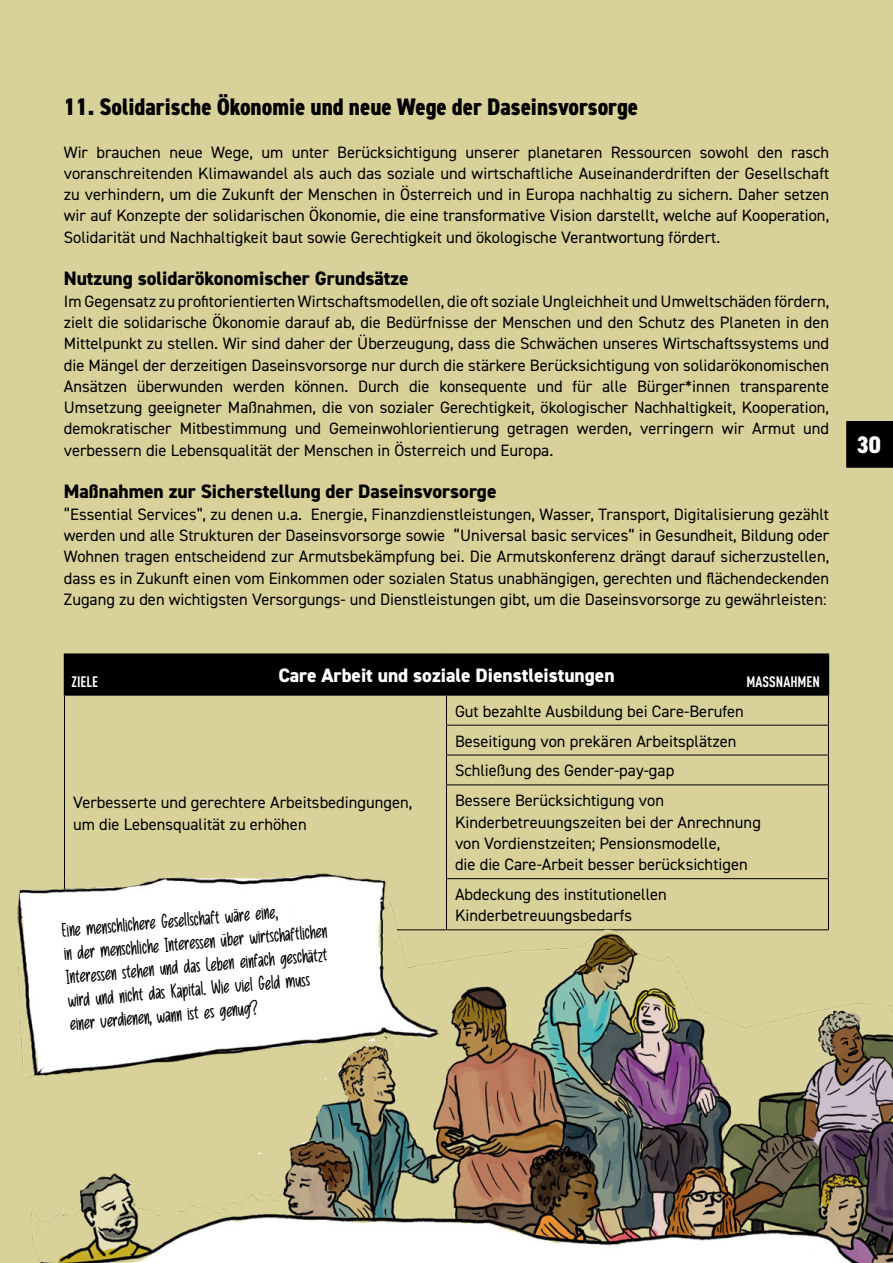
<style>
.page{position:relative;width:893px;height:1263px;background:#d8d29a}
.page>*{position:absolute;margin:0;border:0;box-sizing:border-box;transform-origin:0 0}
.t1{font:800 condensed 24px "DIN2014";color:#000}
.t2{font:800 condensed 24px "DIN2014";color:#fff}
.t3{font:19.5px/23.4px "Playful Pen Regular";color:#000}
.t4{font:800 19.5px "DIN2014";color:#000}
.t5{font:800 19.5px "DIN2014";color:#fff}
.t6{font:16.5px/21.3px "DIN2014";color:#000}
.t7{font:700 condensed 15px "DIN Pro";color:#fff}
</style>
<div class="page">
<div style="left:846px;top:421px;width:47px;height:47px;background:#000"></div>
<div style="left:65px;top:654px;width:763px;height:41px;background:#000"></div>
<hr style="left:64px;top:653px;width:382px;height:2px;background:#000">
<hr style="left:64px;top:655px;width:1px;height:39px;background:#000">
<hr style="left:446px;top:653px;width:383px;height:2px;background:#000">
<hr style="left:828px;top:655px;width:1px;height:39px;background:#000">
<hr style="left:64px;top:694px;width:382px;height:2px;background:#000">
<hr style="left:446px;top:694px;width:383px;height:2px;background:#000">
<svg style="left:64px;top:696px;width:1px;height:29px"></svg>
<svg style="left:446px;top:696px;width:1px;height:29px"></svg>
<svg style="left:828px;top:696px;width:1px;height:29px"></svg>
<hr style="left:64px;top:725px;width:1px;height:30px;background:#000">
<hr style="left:446px;top:725px;width:383px;height:1px;background:#000">
<hr style="left:446px;top:725px;width:1px;height:30px;background:#000">
<hr style="left:828px;top:725px;width:1px;height:30px;background:#000">
<hr style="left:64px;top:755px;width:1px;height:30px;background:#000">
<hr style="left:446px;top:755px;width:383px;height:1px;background:#000">
<svg style="left:446px;top:755px;width:1px;height:29px"></svg>
<svg style="left:828px;top:755px;width:1px;height:29px"></svg>
<hr style="left:64px;top:785px;width:1px;height:94px;background:#000">
<hr style="left:446px;top:784px;width:383px;height:1px;background:#000">
<hr style="left:446px;top:785px;width:1px;height:93px;background:#000">
<hr style="left:828px;top:785px;width:1px;height:93px;background:#000">
<img style="left:17px;top:873px;width:876px;height:390px">
<h1 class="t1" style="left:64px;top:91px;width:576px">11. Solidarische Ökonomie und neue Wege der Daseinsvorsorge</h1>
<p class="t6" style="left:64px;top:141px;width:767px;text-align:justify">Wir brauchen neue Wege, um unter Berücksichtigung unserer planetaren Ressourcen sowohl den rasch voranschreitenden Klimawandel als auch das soziale und wirtschaftliche Auseinanderdriften der Gesellschaft zu verhindern, um die Zukunft der Menschen in Österreich und in Europa nachhaltig zu sichern. Daher setzen wir auf Konzepte der solidarischen Ökonomie, die eine transformative Vision darstellt, welche auf Kooperation, Solidarität und Nachhaltigkeit baut sowie Gerechtigkeit und ökologische Verantwortung fördert.</p>
<p class="t4" style="left:64px;top:266px;width:346px">Nutzung solidarökonomischer Grundsätze</p>
<p class="t6" style="left:64px;top:290px;width:767px;text-align:justify">Im Gegensatz zu profitorientierten Wirtschaftsmodellen, die oft soziale Ungleichheit und Umweltschäden fördern, zielt die solidarische Ökonomie darauf ab, die Bedürfnisse der Menschen und den Schutz des Planeten in den Mittelpunkt zu stellen. Wir sind daher der Überzeugung, dass die Schwächen unseres Wirtschaftssystems und die Mängel der derzeitigen Daseinsvorsorge nur durch die stärkere Berücksichtigung von solidarökonomischen Ansätzen überwunden werden können. Durch die konsequente und für alle Bürger*innen transparente Umsetzung geeigneter Maßnahmen, die von sozialer Gerechtigkeit, ökologischer Nachhaltigkeit, Kooperation, demokratischer Mitbestimmung und Gemeinwohlorientierung getragen werden, verringern wir Armut und verbessern die Lebensqualität der Menschen in Österreich und Europa.</p>
<p class="t4" style="left:64px;top:479px;width:434px">Maßnahmen zur Sicherstellung der Daseinsvorsorge</p>
<p class="t6" style="left:64px;top:503px;width:767px;text-align:justify">“Essential Services”, zu denen u.a. Energie, Finanzdienstleistungen, Wasser, Transport, Digitalisierung gezählt werden und alle Strukturen der Daseinsvorsorge sowie “Universal basic services” in Gesundheit, Bildung oder Wohnen tragen entscheidend zur Armutsbekämpfung bei. Die Armutskonferenz drängt darauf sicherzustellen, dass es in Zukunft einen vom Einkommen oder sozialen Status unabhängigen, gerechten und flächendeckenden Zugang zu den wichtigsten Versorgungs- und Dienstleistungen gibt, um die Daseinsvorsorge zu gewährleisten:</p>
<p class="t5" style="left:278px;top:662px;width:338px">Care Arbeit und soziale Dienstleistungen</p>
<p class="t7" style="left:71px;top:670px;width:28px">ZIELE</p>
<p class="t7" style="left:746px;top:670px;width:75px">MASSNAHMEN</p>
<p class="t6" style="left:73px;top:792px;width:341px">Verbesserte und gerechtere Arbeitsbedingungen, um die Lebensqualität zu erhöhen</p>
<p class="t3" style="left:61px;top:919px;width:266px;rotate:-5deg">Eine menschlichere Gesellschaft wäre eine,<br>in der menschliche Interessen über wirtschaftlichen Interessen stehen und das Leben einfach geschätzt wird und nicht das Kapital. Wie viel Geld muss einer verdienen, wann ist es genug?</p>
<p class="t6" style="left:455px;top:696px;width:290px;line-height:29.8px">Gut bezahlte Ausbildung bei Care-Berufen Beseitigung von prekären Arbeitsplätzen Schließung des Gender-pay-gap<br>Bessere Berücksichtigung von</p>
<p class="t6" style="left:455px;top:811px;width:307px">Kinderbetreuungszeiten bei der Anrechnung von Vordienstzeiten; Pensionsmodelle,<br>die die Care-Arbeit besser berücksichtigen</p>
<p class="t6" style="left:455px;top:883px;width:213px">Abdeckung des institutionellen<br>Kinderbetreuungsbedarfs</p>
<h1 class="t2" style="left:857px;top:428px;width:25px">30</h1>
</div>
